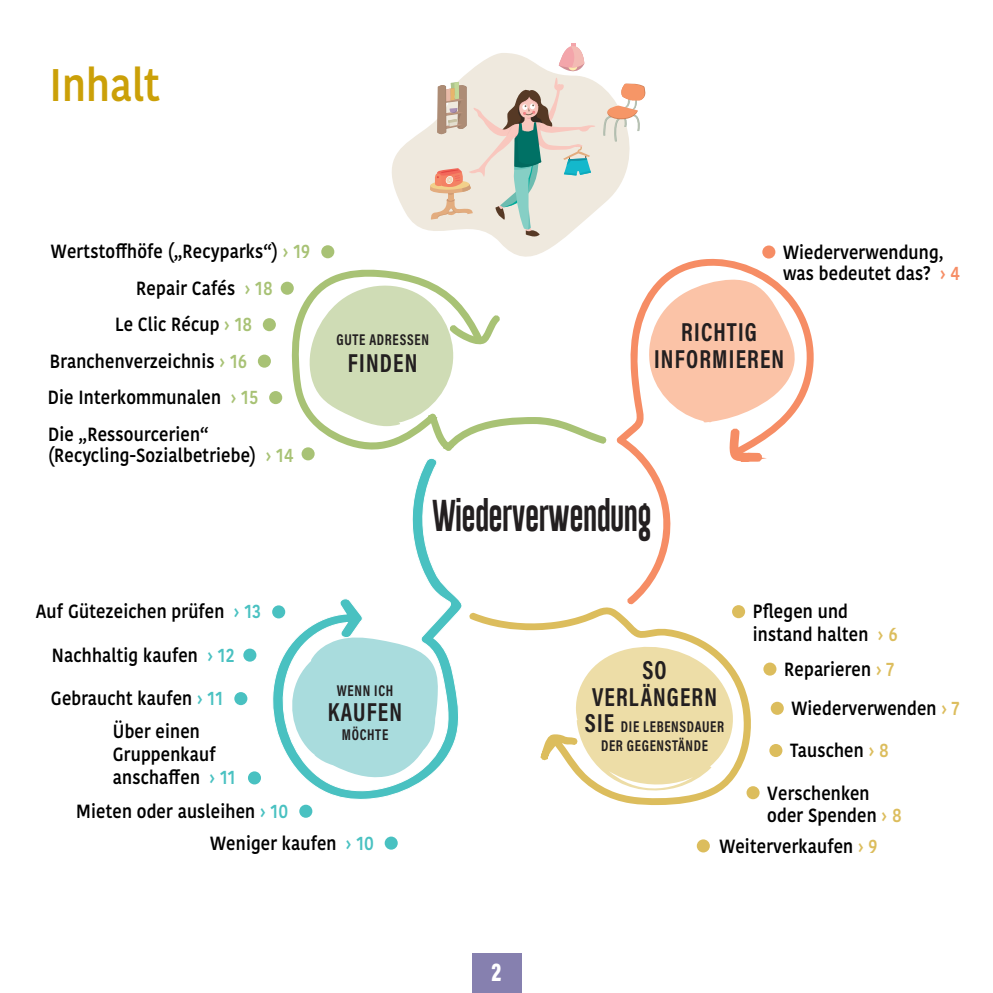
<style>
.page{position:relative;width:993px;height:993px;background:#fff}
.page>*{position:absolute;margin:0;border:0;box-sizing:border-box;transform-origin:0 0}
.t1{font:600 45.5px "Kohinoor Bangla";color:#cba008;scale:.88 1}
.t2{font:32.55px "Gobold Lowplus";letter-spacing:-.025em;color:#231f20;scale:.87 1}
.Texte_continu{font:700 26.25px/26.2px "Acumin Pro Cond";letter-spacing:.05em;color:#231f20;text-align:center;scale:.9 1}
.Chapeau{font:900 26.25px "Acumin Pro Cond";color:#fff;scale:.86 1}
.t3{font:600 19.07px/21px "Kohinoor Bangla";letter-spacing:.01em;color:#000;scale:.88 1}
.Texte_continu-2{font:700 15.75px/19.2px "Acumin Pro Cond";letter-spacing:.05em;color:#231f20;text-align:center;scale:.9 1}
.s1{color:#a8c275}
.s2{color:#f68d65}
.s3{color:#49c1c1}
.s4{color:#dcbd5d}
.s5{font-size:26.25px}
</style>
<div class="page">
<div style="left:471px;top:952px;width:50px;height:40px;background:#8680af"></div>
<svg style="left:392px;top:126px;width:171px;height:131px"></svg>
<svg style="left:430px;top:43px;width:216px;height:196px"></svg>
<svg style="left:272px;top:457px;width:190px;height:342px"></svg>
<svg style="left:287px;top:636px;width:151px;height:143px"></svg>
<div style="left:762px;top:245px;width:13px;height:13px;background:#f68d65;border-radius:50%"></div>
<div style="left:763px;top:662px;width:13px;height:13px;background:#dcbd5d;border-radius:50%"></div>
<div style="left:770px;top:701px;width:13px;height:13px;background:#dcbd5d;border-radius:50%"></div>
<div style="left:769px;top:743px;width:13px;height:13px;background:#dcbd5d;border-radius:50%"></div>
<div style="left:746px;top:785px;width:13px;height:14px;background:#dcbd5d;border-radius:50%"></div>
<div style="left:696px;top:839px;width:13px;height:13px;background:#dcbd5d;border-radius:50%"></div>
<div style="left:384px;top:836px;width:13px;height:13px;background:#49c1c1;border-radius:50%"></div>
<div style="left:299px;top:804px;width:13px;height:13px;background:#49c1c1;border-radius:50%"></div>
<div style="left:248px;top:771px;width:13px;height:13px;background:#49c1c1;border-radius:50%"></div>
<div style="left:243px;top:648px;width:13px;height:13px;background:#49c1c1;border-radius:50%"></div>
<div style="left:272px;top:605px;width:13px;height:13px;background:#49c1c1;border-radius:50%"></div>
<div style="left:234px;top:691px;width:13px;height:14px;background:#49c1c1;border-radius:50%"></div>
<div style="left:301px;top:447px;width:13px;height:13px;background:#a8c275;border-radius:50%"></div>
<div style="left:269px;top:391px;width:13px;height:13px;background:#a8c275;border-radius:50%"></div>
<div style="left:258px;top:354px;width:13px;height:13px;background:#a8c275;border-radius:50%"></div>
<div style="left:263px;top:318px;width:13px;height:13px;background:#a8c275;border-radius:50%"></div>
<div style="left:280px;top:281px;width:14px;height:14px;background:#a8c275;border-radius:50%"></div>
<div style="left:321px;top:245px;width:13px;height:13px;background:#a8c275;border-radius:50%"></div>
<svg style="left:290px;top:269px;width:317px;height:185px"></svg>
<svg style="left:616px;top:253px;width:198px;height:349px"></svg>
<svg style="left:647px;top:279px;width:148px;height:187px"></svg>
<svg style="left:469px;top:602px;width:286px;height:203px"></svg>
<p class="t1" style="left:50px;top:47px;width:127px">Inhalt</p>
<p class="t3" style="left:51px;top:240px;width:296px">Wertstoffhöfe („Recyparks“) <span class="s1">› 19</span></p>
<p class="t3" style="left:136px;top:277px;width:157px">Repair Cafés <span class="s1">› 18</span></p>
<p class="t3" style="left:115px;top:313px;width:157px">Le Clic Récup <span class="s1">› 18</span></p>
<p class="t3" style="left:50px;top:349px;width:226px">Branchenverzeichnis <span class="s1">› 16</span></p>
<p class="t3" style="left:48px;top:386px;width:241px">Die Interkommunalen <span class="s1">› 15</span></p>
<p class="t3" style="left:48px;top:422px;width:280px">Die „Ressourcerien“ (Recycling-Sozialbetriebe) <span class="s1">› 14</span></p>
<p class="Texte_continu-2" style="left:336px;top:330px;width:104px">GUTE ADRESSEN</p>
<p class="Texte_continu" style="left:348px;top:348px;width:78px">FINDEN</p>
<p class="t3" style="left:782px;top:241px;width:202px">Wiederverwendung, was bedeutet das? <span class="s2">› 4</span></p>
<p class="Texte_continu" style="left:654px;top:318px;width:146px">RICHTIG<br>INFORMIEREN</p>
<p class="t2" style="left:432px;top:494px;width:253px">Wiederverwendung</p>
<p class="t3" style="left:36px;top:600px;width:257px">Auf Gütezeichen prüfen <span class="s3">› 13</span></p>
<p class="t3" style="left:52px;top:643px;width:209px">Nachhaltig kaufen <span class="s3">› 12</span></p>
<p class="t3" style="left:51px;top:686px;width:197px">Gebraucht kaufen <span class="s3">› 11</span></p>
<p class="t3" style="left:113px;top:720px;width:100px">Über einen</p>
<p class="t3" style="left:113px;top:743px;width:118px">Gruppenkauf</p>
<p class="t3" style="left:113px;top:766px;width:141px">anschaffen <span class="s3">› 11</span></p>
<p class="t3" style="left:76px;top:799px;width:242px">Mieten oder ausleihen <span class="s3">› 10</span></p>
<p class="Texte_continu-2" style="left:337px;top:680px;width:64px">WENN ICH</p>
<p class="Texte_continu" style="left:328px;top:697px;width:84px">KAUFEN</p>
<p class="Texte_continu-2" style="left:341px;top:724px;width:53px">MÖCHTE</p>
<p class="t3" style="left:210px;top:831px;width:187px">Weniger kaufen <span class="s3">› 10</span></p>
<p class="Chapeau" style="left:491px;top:954px;width:13px">2</p>
<p class="t3" style="left:752px;top:600px;width:110px">Pflegen und</p>
<p class="t3" style="left:752px;top:623px;width:166px">instand halten <span class="s4">› 6</span></p>
<p class="t3" style="left:783px;top:657px;width:127px">Reparieren <span class="s4">› 7</span></p>
<p class="t3" style="left:791px;top:697px;width:193px">Wiederverwenden <span class="s4">› 7</span></p>
<p class="t3" style="left:789px;top:739px;width:114px">Tauschen <span class="s4">› 8</span></p>
<p class="t3" style="left:767px;top:780px;width:154px;line-height:22.9px">Verschenken oder Spenden <span class="s4">› 8</span></p>
<p class="t3" style="left:719px;top:834px;width:181px">Weiterverkaufen <span class="s4">› 9</span></p>
<p class="Texte_continu" style="left:642px;top:656px;width:28px">SO</p>
<p class="Texte_continu" style="left:592px;top:682px;width:140px">VERLÄNGERN</p>
<p class="Texte_continu-2" style="left:584px;top:716px;width:156px"><span class="s5">SIE</span> DIE LEBENSDAUER<br>DER GEGENSTÄNDE</p>
</div>
